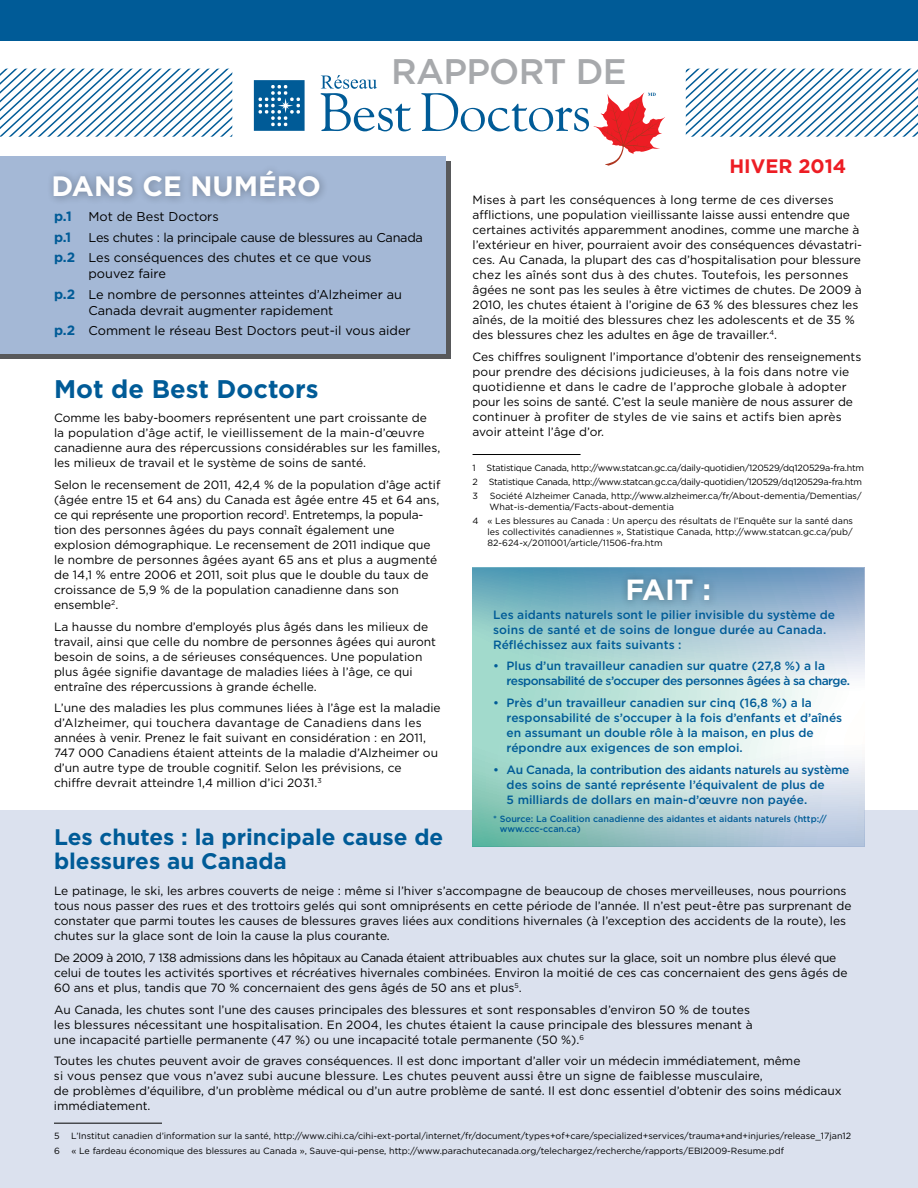
<style>
.page{position:relative;width:918px;height:1188px;background:#fff}
.page>*{position:absolute;margin:0;border:0;box-sizing:border-box;transform-origin:0 0}
.t1{font:500 35.55px "Gotham";letter-spacing:-.02em;color:#a7a9ac}
.t2{font:700 29.1px "Gotham";color:#fff}
.t3{font:700 28.05px "Gotham";color:#fff}
.t4{font:700 25.5px "Gotham";color:#005b97}
.t5{font:700 22.5px/24px "Gotham";color:#005b97}
.t6{font:700 19.5px "Gotham";color:#ed1d24}
.t7{font:700 13.5px "Gotham";color:#005b97}
.t8{font:12.75px/20.4px "Gotham";color:#000}
.t9{font:12.75px/20.4px "Gotham";letter-spacing:-.02em;color:#000}
.t10{font:12px/15px "Gotham";color:#000}
.t11{font:500 12px/15px "Gotham";color:#005b97}
.t12{font:500 12px/15px "Gotham";letter-spacing:-.04em;color:#005b97}
.t13{font:9px/10.8px "Gotham";color:#000}
.t14{font:9px/14.1px "Gotham";letter-spacing:-.03em;color:#000}
.t15{font:500 9px/10.8px "Gotham";color:#005b97}
.s1{font-weight:700;font-size:13.5px;color:#005b97}
</style>
<div class="page">
<div style="left:0;top:810px;width:918px;height:378px;background:#dbe1ee"></div>
<div style="left:0;top:161px;width:450px;height:198px;background:#58595b"></div>
<div style="left:0;top:156px;width:446px;height:198px;background:#a4b8d6"></div>
<hr style="left:473px;top:454px;width:108px;height:1px;background:#000">
<div style="left:47px;top:163px;width:282px;height:42px;background:#000;opacity:.3"></div>
<div style="left:0;top:0;width:918px;height:40px;background:#005b97"></div>
<svg style="left:321px;top:137px;width:339px;height:29px"></svg>
<svg style="left:0;top:69px;width:918px;height:68px"></svg>
<hr style="left:54px;top:1123px;width:108px;height:1px;background:#000">
<svg style="left:473px;top:568px;width:391px;height:278px;background:#b3d5d7"></svg>
<div style="left:620px;top:572px;width:98px;height:37px;background:#000;opacity:.3"></div>
<h1 class="t1" style="left:391px;top:48px;width:237px">RAPPORT DE</h1>
<h3 class="t6" style="left:729px;top:153px;width:118px">HIVER 2014</h3>
<h3 class="t3" style="left:51px;top:167px;width:271px">DANS CE NUMÉRO</h3>
<p class="t10" style="left:473px;top:192px;width:391px">Mises à part les conséquences à long terme de ces diverses afflictions, une population vieillissante laisse aussi entendre que certaines activités apparemment anodines, comme une marche à l’extérieur en hiver, pourraient avoir des conséquences dévastatri&shy;ces. Au Canada, la plupart des cas d’hospitalisation pour blessure chez les aînés sont dus à des chutes. Toutefois, les personnes âgées ne sont pas les seules à être victimes de chutes. De 2009 à 2010, les chutes étaient à l’origine de 63 % des blessures chez les aînés, de la moitié des blessures chez les adolescents et de 35 % des blessures chez les adultes en âge de travailler.<sup>4</sup>.</p>
<p class="t10" style="left:473px;top:349px;width:390px">Ces chiffres soulignent l’importance d’obtenir des renseignements pour prendre des décisions judicieuses, à la fois dans notre vie quotidienne et dans le cadre de l’approche globale à adopter pour les soins de santé. C’est la seule manière de nous assurer de continuer à profiter de styles de vie sains et actifs bien après avoir atteint l’âge d’or.</p>
<p class="t14" style="left:473px;top:460px;width:393px">1 Statistique Canada, http://www.statcan.gc.ca/daily-quotidien/120529/dq120529a-fra.htm<br>2 Statistique Canada, http://www.statcan.gc.ca/daily-quotidien/120529/dq120529a-fra.htm<br>3</p>
<p class="t8" style="left:54px;top:206px;width:166px"><span class="s1">p.1</span> Mot de Best Doctors</p>
<p class="t7" style="left:54px;top:228px;width:19px">p.1</p>
<p class="t9" style="left:54px;top:227px;width:370px;text-indent:35px">Les chutes : la principale cause de blessures au Canada <span class="s1">p.2</span> Les conséquences des chutes et ce que vous</p>
<p class="t8" style="left:54px;top:263px;width:349px;text-indent:34px">pouvez faire<br><span class="s1">p.2</span> Le nombre de personnes atteintes d’Alzheimer au</p>
<p class="t8" style="left:54px;top:300px;width:358px;text-indent:34px">Canada devrait augmenter rapidement<br><span class="s1">p.2</span> Comment le réseau Best Doctors peut-il vous aider</p>
<h3 class="t4" style="left:54px;top:372px;width:266px">Mot de Best Doctors</h3>
<p class="t10" style="left:54px;top:410px;width:388px">Comme les baby-boomers représentent une part croissante de<br>la population d’âge actif, le vieillissement de la main-d’œuvre canadienne aura des répercussions considérables sur les familles, les milieux de travail et le système de soins de santé.</p>
<p class="t10" style="left:54px;top:477px;width:388px">Selon le recensement de 2011, 42,4 % de la population d’âge actif (âgée entre 15 et 64 ans) du Canada est âgée entre 45 et 64 ans, ce qui représente une proportion record<sup>1</sup>. Entretemps, la popula&shy;tion des personnes âgées du pays connaît également une explosion démographique. Le recensement de 2011 indique que le nombre de personnes âgées ayant 65 ans et plus a augmenté de 14,1 % entre 2006 et 2011, soit plus que le double du taux de croissance de 5,9 % de la population canadienne dans son ensemble<sup>2</sup>.</p>
<p class="t10" style="left:54px;top:619px;width:384px">La hausse du nombre d’employés plus âgés dans les milieux de travail, ainsi que celle du nombre de personnes âgées qui auront besoin de soins, a de sérieuses conséquences. Une population plus âgée signifie davantage de maladies liées à l’âge, ce qui entraîne des répercussions à grande échelle.</p>
<p class="t10" style="left:54px;top:700px;width:388px">L’une des maladies les plus communes liées à l’âge est la maladie d’Alzheimer, qui touchera davantage de Canadiens dans les années à venir. Prenez le fait suivant en considération : en 2011, 747 000 Canadiens étaient atteints de la maladie d’Alzheimer ou d’un autre type de trouble cognitif. Selon les prévisions, ce chiffre devrait atteindre 1,4 million d’ici 2031.<sup>3</sup></p>
<p class="t13" style="left:490px;top:490px;width:374px">Société Alzheimer Canada, http://www.alzheimer.ca/fr/About-dementia/Dementias/<br>What-is-dementia/Facts-about-dementia</p>
<p class="t13" style="left:488px;top:515px;width:367px;text-align:justify;text-indent:-15px">4 « Les blessures au Canada : Un aperçu des résultats de l’Enquête sur la santé dans les collectivités canadiennes », Statistique Canada, http://www.statcan.gc.ca/pub/ 82-624-x/2011001/article/11506-fra.htm</p>
<h2 class="t2" style="left:625px;top:571px;width:87px">FAIT :</h2>
<p class="t11" style="left:493px;top:607px;width:344px">Les aidants naturels sont le pilier invisible du système de soins de santé et de soins de longue durée au Canada.<br>Réfléchissez aux faits suivants :</p>
<p class="t12" style="left:507px;top:659px;width:345px;text-indent:-14px">• Plus d’un travailleur canadien sur quatre (27,8 %) a la responsabilité de s’occuper des personnes âgées à sa charge.</p>
<p class="t11" style="left:507px;top:695px;width:337px;text-indent:-14px">• Près d’un travailleur canadien sur cinq (16,8 %) a la responsabilité de s’occuper à la fois d’enfants et d’aînés en assumant un double rôle à la maison, en plus de répondre aux exigences de son emploi.</p>
<p class="t11" style="left:507px;top:762px;width:344px;text-indent:-14px">• Au Canada, la contribution des aidants naturels au système des soins de santé représente l’équivalent de plus de<br>5 milliards de dollars en main-d’œuvre non payée.</p>
<p class="t15" style="left:500px;top:813px;width:329px;text-indent:-7px">* Source: La Coalition canadienne des aidantes et aidants naturels (http:// www.ccc-ccan.ca)</p>
<h3 class="t5" style="left:54px;top:825px;width:391px">Les chutes : la principale cause de blessures au Canada</h3>
<p class="t10" style="left:54px;top:883px;width:799px">Le patinage, le ski, les arbres couverts de neige : même si l’hiver s’accompagne de beaucoup de choses merveilleuses, nous pourrions tous nous passer des rues et des trottoirs gelés qui sont omniprésents en cette période de l’année. Il n’est peut-être pas surprenant de constater que parmi toutes les causes de blessures graves liées aux conditions hivernales (à l’exception des accidents de la route), les chutes sur la glace sont de loin la cause la plus courante.</p>
<p class="t10" style="left:54px;top:950px;width:795px">De 2009 à 2010, 7 138 admissions dans les hôpitaux au Canada étaient attribuables aux chutes sur la glace, soit un nombre plus élevé que celui de toutes les activités sportives et récréatives hivernales combinées. Environ la moitié de ces cas concernaient des gens âgés de<br>60 ans et plus, tandis que 70 % concernaient des gens âgés de 50 ans et plus<sup>5</sup>.</p>
<p class="t10" style="left:54px;top:1002px;width:700px">Au Canada, les chutes sont l’une des causes principales des blessures et sont responsables d’environ 50 % de toutes les blessures nécessitant une hospitalisation. En 2004, les chutes étaient la cause principale des blessures menant à une incapacité partielle permanente (47 %) ou une incapacité totale permanente (50 %).<sup>6</sup></p>
<p class="t10" style="left:54px;top:1053px;width:789px">Toutes les chutes peuvent avoir de graves conséquences. Il est donc important d’aller voir un médecin immédiatement, même<br>si vous pensez que vous n’avez subi aucune blessure. Les chutes peuvent aussi être un signe de faiblesse musculaire,<br>de problèmes d’équilibre, d’un problème médical ou d’un autre problème de santé. Il est donc essentiel d’obtenir des soins médicaux immédiatement.</p>
<p class="t13" style="left:54px;top:1131px;width:7px">5</p>
<p class="t13" style="left:71px;top:1131px;width:782px">L’Institut canadien d’information sur la santé, http://www.cihi.ca/cihi-ext-portal/internet/fr/document/types+of+care/specialized+services/trauma+and+injuries/release_17jan12</p>
<p class="t13" style="left:54px;top:1145px;width:7px">6</p>
<p class="t13" style="left:72px;top:1145px;width:714px">« Le fardeau économique des blessures au Canada », Sauve-qui-pense, http://www.parachutecanada.org/telechargez/recherche/rapports/EBI2009-Resume.pdf</p>
</div>
